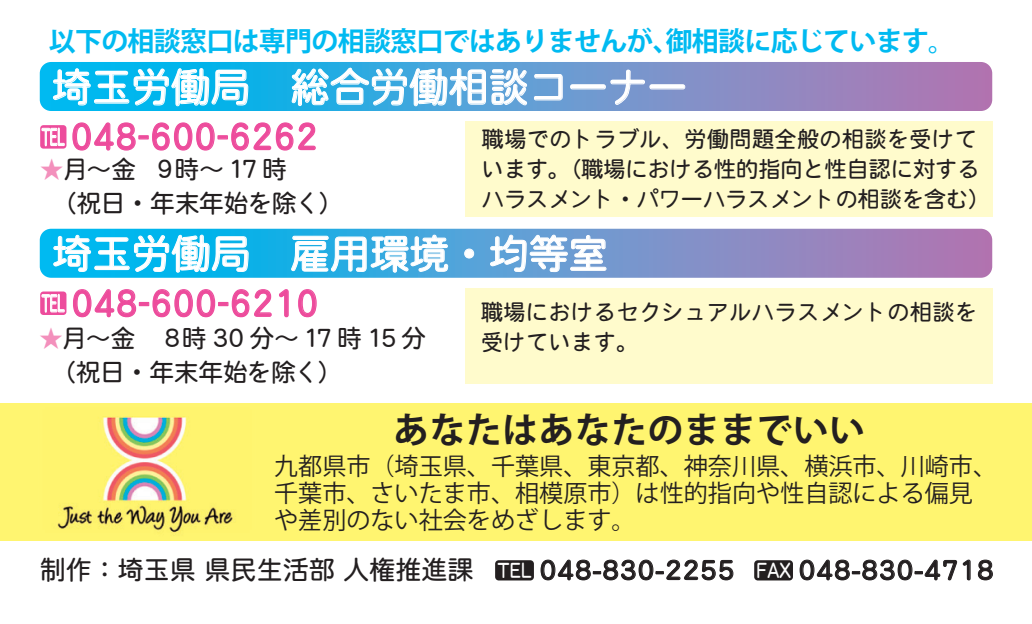
<style>
.page{position:relative;width:1032px;height:624px;background:#fff}
.page>*{position:absolute;margin:0;border:0;box-sizing:border-box;transform-origin:0 0}
.t1{font:40px "DFHS Maru Gothic Std W4";color:#ed4c9c;scale:.92 1}
.t2{font:39.6px "DFHS Maru Gothic Std W4";color:#fff}
.t3{font:700 35.6px "Koz Go Pro";letter-spacing:.025em;color:#231f20}
.t4{font:29.2px "DFHS Maru Gothic Std W4";color:#231f20}
.t5{font:700 26.8px "Koz Go Pro";letter-spacing:-.025em;color:#00baf1}
.t6{font:26.4px "DFHS Maru Gothic Std W4";color:#fff;scale:.46 1}
.t7{font:24.8px/34px "DFPHS Maru Gothic CID W4";letter-spacing:-.02em;color:#231f20}
.t8{font:24px/26.8px "Koz Go Pro";color:#231f20}
.t9{font:22px/29.6px "DFPHS Maru Gothic CID W4";color:#231f20}
.t10{font:22px/29.6px "DFPHS Maru Gothic CID W4";letter-spacing:.02em;color:#231f20}
.s1{color:#f390bc}
.s2{font-size:26px}
.s3{font-size:22.8px;color:#fff}
</style>
<div class="page">
<div style="left:0;top:403px;width:1032px;height:137px;background:#fff570"></div>
<div style="left:465px;top:122px;width:527px;height:95px;background:#fffbcc"></div>
<div style="left:465px;top:288px;width:527px;height:95px;background:#fffbcc"></div>
<svg style="left:40px;top:229px;width:952px;height:49px;background:#7293cb"></svg>
<svg style="left:40px;top:62px;width:952px;height:49px;background:#7193cb"></svg>
<svg style="left:53px;top:234px;width:196px;height:39px;background:#3ac5f0"></svg>
<svg style="left:291px;top:234px;width:157px;height:39px;background:#65bfe7"></svg>
<svg style="left:464px;top:248px;width:10px;height:11px"></svg>
<svg style="left:490px;top:234px;width:117px;height:41px;background:#86b2dc"></svg>
<svg style="left:53px;top:68px;width:195px;height:38px;background:#3bc6f0"></svg>
<svg style="left:291px;top:68px;width:236px;height:38px;background:#6dbde5"></svg>
<svg style="left:534px;top:74px;width:29px;height:27px"></svg>
<div style="left:570px;top:85px;width:36px;height:4px;border:1px solid #fff;border-radius:2px"></div>
<svg style="left:610px;top:70px;width:35px;height:35px"></svg>
<div style="left:650px;top:85px;width:35px;height:4px;border:1px solid #fff;border-radius:2px"></div>
<svg style="left:72px;top:122px;width:64px;height:29px"></svg>
<div style="left:138px;top:135px;width:11px;height:4px;border:1px solid #ed4c9c"></div>
<svg style="left:152px;top:122px;width:63px;height:29px"></svg>
<div style="left:218px;top:135px;width:10px;height:4px;border:1px solid #ed4c9c"></div>
<svg style="left:231px;top:122px;width:85px;height:29px"></svg>
<svg style="left:73px;top:289px;width:64px;height:29px"></svg>
<div style="left:139px;top:302px;width:10px;height:4px;border:1px solid #ed4c9c"></div>
<svg style="left:152px;top:289px;width:64px;height:29px"></svg>
<div style="left:218px;top:302px;width:10px;height:4px;border:1px solid #ed4c9c"></div>
<svg style="left:231px;top:289px;width:41px;height:29px"></svg>
<svg style="left:279px;top:289px;width:10px;height:29px"></svg>
<svg style="left:298px;top:289px;width:19px;height:29px"></svg>
<svg style="left:540px;top:559px;width:194px;height:21px"></svg>
<div style="left:495px;top:560px;width:39px;height:20px;background:#231f20;border-radius:4px"></div>
<svg style="left:799px;top:559px;width:172px;height:22px"></svg>
<svg style="left:977px;top:559px;width:16px;height:21px"></svg>
<div style="left:754px;top:560px;width:39px;height:20px;background:#231f20;border-radius:4px"></div>
<div style="left:40px;top:125px;width:26px;height:24px;background:#ed4c9c;border-radius:3px"></div>
<svg style="left:42px;top:127px;width:23px;height:19px"></svg>
<div style="left:40px;top:291px;width:26px;height:24px;background:linear-gradient(to right,#ed4c9c,#ed4d9c);border-radius:3px"></div>
<svg style="left:42px;top:294px;width:23px;height:18px"></svg>
<p class="t5" style="left:49px;top:24px;width:908px">以下の相談窓口は専門の相談窓口ではありませんが、御相談に応じています。</p>
<h2 class="t2" style="left:52px;top:66px;width:636px">埼玉労働局　総合労働相談コーナー</h2>
<p class="t6" style="left:42px;top:122px;width:52px">TEL</p>
<h1 class="t1" style="left:71px;top:114px;width:270px">048-600-6262</h1>
<p class="t7" style="left:40px;top:152px;width:306px"><span class="s1">★</span>月～金 ９時～17 時<br>　（祝日・年末年始を除く）</p>
<p class="t9" style="left:482px;top:124px;width:510px">職場でのトラブル、労働問題全般の相談を受けています。（職場における性的指向と性自認に対するハラスメント・パワーハラスメントの相談を含む）</p>
<h2 class="t2" style="left:53px;top:232px;width:557px">埼玉労働局　雇用環境・均等室</h2>
<p class="t6" style="left:42px;top:288px;width:52px">TEL</p>
<h1 class="t1" style="left:71px;top:281px;width:270px">048-600-6210</h1>
<p class="t7" style="left:39px;top:321px;width:389px"><span class="s1">★</span>月～金　８時 30 分～17 時 15 分　（祝日・年末年始を除く）</p>
<p class="t10" style="left:481px;top:297px;width:498px">職場におけるセクシュアルハラスメントの相談を受けています。</p>
<h3 class="t3" style="left:393px;top:406px;width:473px">あなたはあなたのままでいい</h3>
<p class="t8" style="left:274px;top:453px;width:724px">九都県市（埼玉県、千葉県、東京都、神奈川県、横浜市、川崎市、千葉市、さいたま市、相模原市）は性的指向や性自認による偏見や差別のない社会をめざします。</p>
<p class="t4" style="left:40px;top:553px;width:956px"><span class="s2">制作：埼玉県 県民生活部 人権推進課</span> <span class="s3">TEL</span> 048-830-2255 <span class="s3">FAX</span> 048-830-4718</p>
</div>
